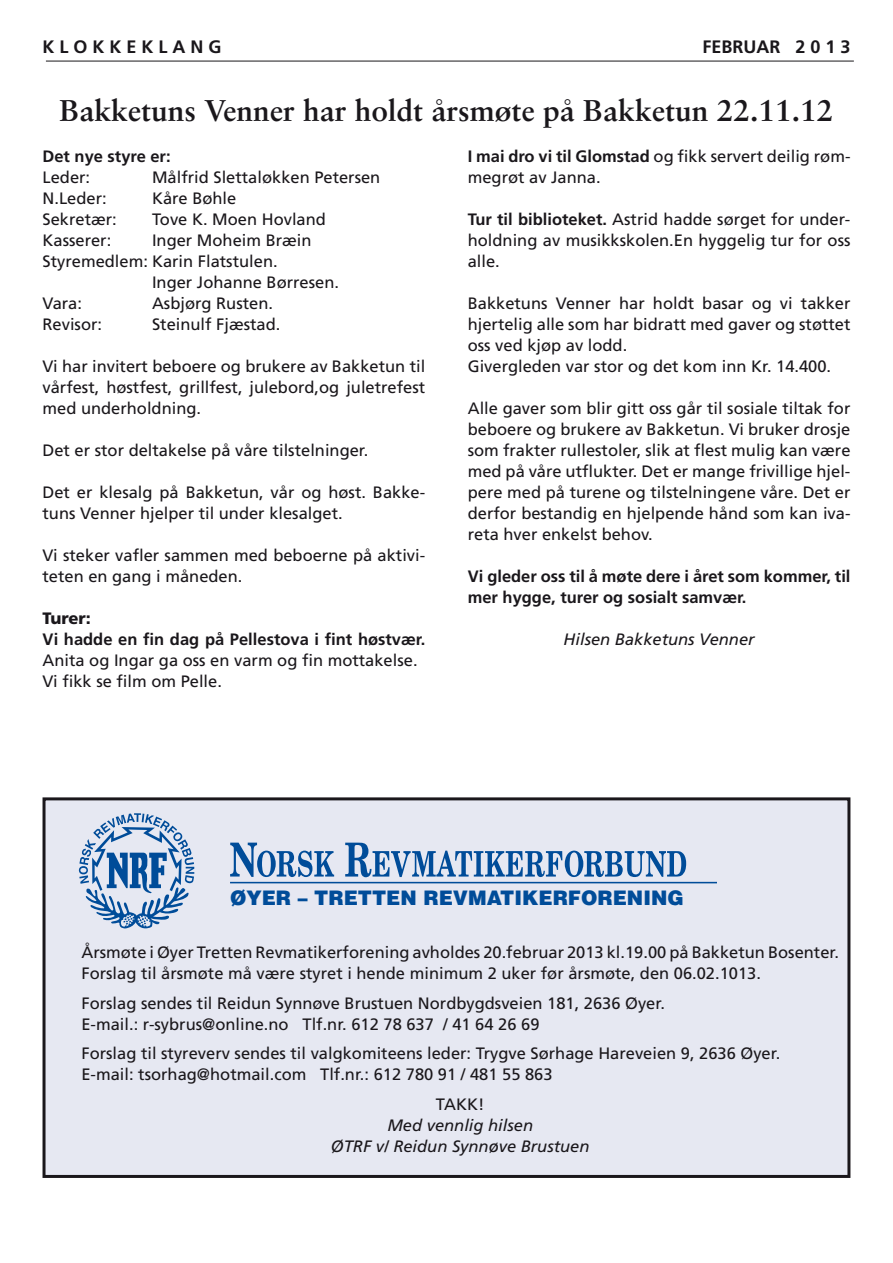
<style>
.page{position:relative;width:893px;height:1263px;background:#fff}
.page>*{position:absolute;margin:0;border:0;box-sizing:border-box;transform-origin:0 0}
.t1{font:700 30px "Sabon";color:#1a171b}
.t2{font:900 20.1px "Helvetica";color:#004c99}
.t3{font:700 18px "Frutiger";color:#1a171b}
.t4{font:16.5px/21px "Frutiger";color:#1a171b}
.t5{font:700 16.5px/21px "Frutiger";color:#1a171b}
.t6{font:italic 16.5px/21px "Frutiger";color:#1a171b;text-align:center}
.t7{font:900 16.5px "Frutiger";letter-spacing:-.01em;color:#1a171b}
.s1{font-weight:700}
</style>
<div class="page">
<hr style="left:46px;top:61px;width:808px;height:1px;background:#1a171b">
<div style="left:44px;top:799px;width:805px;height:377px;background:#e6e8f2"></div>
<div style="left:43px;top:797px;width:807px;height:381px;border:3px solid #1a171b"></div>
<svg style="left:79px;top:813px;width:115px;height:115px"></svg>
<svg style="left:230px;top:843px;width:104px;height:34px"></svg>
<svg style="left:345px;top:843px;width:341px;height:34px"></svg>
<hr style="left:230px;top:882px;width:486px;height:1px;background:#004c99">
<p class="t3" style="left:43px;top:36px;width:181px">K L O K K E K L A N G</p>
<p class="t3" style="left:702px;top:36px;width:150px">FEBRUAR 2 0 1 3</p>
<h1 class="t1" style="left:60px;top:92px;width:775px">Bakketuns Venner har holdt årsmøte på Bakketun 22.11.12</h1>
<p class="t5" style="left:43px;top:145px;width:130px">Det nye styre er:</p>
<p class="t4" style="left:43px;top:166px;width:49px">Leder:</p>
<p class="t4" style="left:152px;top:166px;width:230px">Målfrid Slettaløkken Petersen</p>
<p class="t4" style="left:43px;top:187px;width:66px">N.Leder:</p>
<p class="t4" style="left:152px;top:187px;width:86px">Kåre Bøhle</p>
<p class="t4" style="left:43px;top:208px;width:76px">Sekretær:</p>
<p class="t4" style="left:152px;top:208px;width:175px">Tove K. Moen Hovland</p>
<p class="t4" style="left:43px;top:229px;width:70px">Kasserer:</p>
<p class="t4" style="left:152px;top:229px;width:161px">Inger Moheim Bræin</p>
<p class="t4" style="left:43px;top:250px;width:237px">Styremedlem: Karin Flatstulen.</p>
<p class="t4" style="left:152px;top:271px;width:189px">Inger Johanne Børresen.</p>
<p class="t4" style="left:43px;top:292px;width:41px">Vara:</p>
<p class="t4" style="left:152px;top:292px;width:123px">Asbjørg Rusten.</p>
<p class="t4" style="left:43px;top:313px;width:61px">Revisor:</p>
<p class="t4" style="left:152px;top:313px;width:130px">Steinulf Fjæstad.</p>
<p class="t4" style="left:43px;top:355px;width:384px;text-align:justify">Vi har invitert beboere og brukere av Bakketun til vårfest, høstfest, grillfest, julebord,og juletrefest med underholdning.</p>
<p class="t4" style="left:43px;top:439px;width:327px">Det er stor deltakelse på våre tilstelninger.</p>
<p class="t4" style="left:43px;top:481px;width:384px">Det er klesalg på Bakketun, vår og høst. Bakke&shy;tuns Venner hjelper til under klesalget.</p>
<p class="t4" style="left:43px;top:544px;width:384px">Vi steker vafler sammen med beboerne på aktivi&shy;teten en gang i måneden.</p>
<p class="t7" style="left:43px;top:608px;width:50px">Turer:</p>
<p class="t5" style="left:43px;top:628px;width:384px">Vi hadde en fin dag på Pellestova i fint høstvær.</p>
<p class="t4" style="left:43px;top:649px;width:377px">Anita og Ingar ga oss en varm og fin mottakelse.<br>Vi fikk se film om Pelle.</p>
<p class="t4" style="left:468px;top:145px;width:384px"><span class="s1">I mai dro vi til Glomstad</span> og fikk servert deilig røm&shy;megrøt av Janna.</p>
<p class="t4" style="left:468px;top:208px;width:384px;text-align:justify"><span class="s1">Tur til biblioteket.</span> Astrid hadde sørget for under&shy;holdning av musikkskolen.En hyggelig tur for oss alle.</p>
<p class="t4" style="left:468px;top:292px;width:384px">Bakketuns Venner har holdt basar og vi takker hjertelig alle som har bidratt med gaver og støttet oss ved kjøp av lodd.<br>Givergleden var stor og det kom inn Kr. 14.400.</p>
<p class="t4" style="left:468px;top:397px;width:384px;text-align:justify">Alle gaver som blir gitt oss går til sosiale tiltak for beboere og brukere av Bakketun. Vi bruker drosje som frakter rullestoler, slik at flest mulig kan være med på våre utflukter. Det er mange frivillige hjel&shy;pere med på turene og tilstelningene våre. Det er derfor bestandig en hjelpende hånd som kan iva&shy;reta hver enkelst behov.</p>
<p class="t5" style="left:468px;top:565px;width:384px">Vi gleder oss til å møte dere i året som kommer, til mer hygge, turer og sosialt samvær.</p>
<p class="t6" style="left:564px;top:629px;width:193px">Hilsen Bakketuns Venner</p>
<p class="t2" style="left:230px;top:885px;width:455px">ØYER – TRETTEN REVMATIKERFORENING</p>
<p class="t4" style="left:81px;top:942px;width:759px">Årsmøte i Øyer Tretten Revmatikerforening avholdes 20.februar 2013 kl.19.00 på Bakketun Bosenter.<br>Forslag til årsmøte må være styret i hende minimum 2 uker før årsmøte, den 06.02.1013.</p>
<p class="t4" style="left:81px;top:992px;width:585px">Forslag sendes til Reidun Synnøve Brustuen Nordbygdsveien 181, 2636 Øyer.<br>E-mail.: r-sybrus@online.no Tlf.nr. 612 78 637 / 41 64 26 69</p>
<p class="t4" style="left:81px;top:1043px;width:700px">Forslag til styreverv sendes til valgkomiteens leder: Trygve Sørhage Hareveien 9, 2636 Øyer.<br>E-mail: tsorhag@hotmail.com Tlf.nr.: 612 780 91 / 481 55 863</p>
<p class="t4" style="left:436px;top:1093px;width:50px">TAKK!</p>
<p class="t6" style="left:331px;top:1115px;width:260px">Med vennlig hilsen<br>ØTRF v/ Reidun Synnøve Brustuen</p>
</div>
